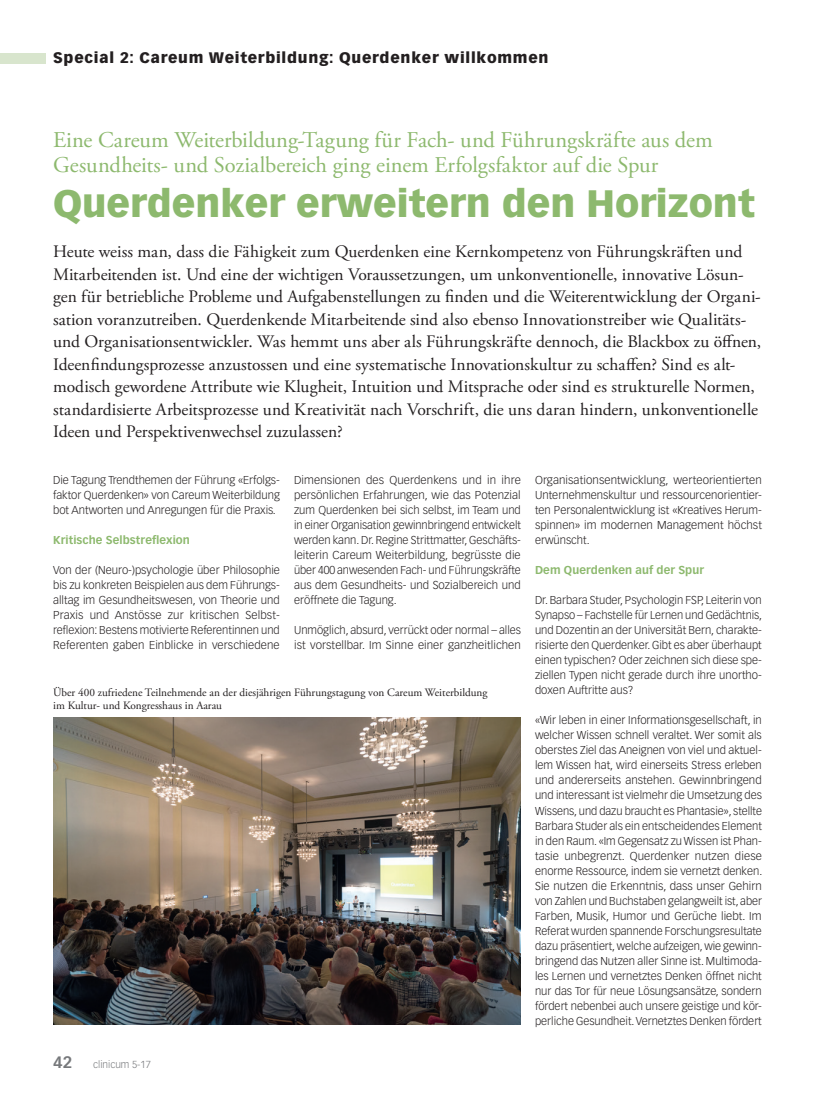
<style>
.page{position:relative;width:815px;height:1099px;background:#fff}
.page>*{position:absolute;margin:0;border:0;box-sizing:border-box;transform-origin:0 0}
.t1{font:900 37.5px "Vectora LT Std";color:#8db96e}
.t2{font:22.5px/25px "Adobe Garamond Pro";color:#8db96e}
.t3{font:17.5px/22.5px "Adobe Garamond Pro";color:#231f20}
.t4{font:900 15px "Vectora LT Std";letter-spacing:.05em;color:#231f20}
.t5{font:300 11.25px/15px "Vectora LT Std";color:#231f20;text-align:justify}
.t6{font:11.25px/13.5px "Adobe Garamond Pro";color:#231f20}
.t7{font:700 11.25px "Vectora LT Std";letter-spacing:.005em;color:#8db96e}
.t8{font:300 10px "Vectora LT Std";color:#76787b}
.s1{font-weight:700;font-size:16.25px}
</style>
<div class="page">
<div style="left:0;top:53px;width:45px;height:10px;background:#d8e5cd"></div>
<img style="left:53px;top:718px;width:468px;height:306px">
<h3 class="t4" style="left:53px;top:49px;width:497px">Special 2: Careum Weiterbildung: Querdenker willkommen</h3>
<h2 class="t2" style="left:53px;top:128px;width:661px">Eine Careum Weiterbildung-Tagung für Fach- und Führungskräfte aus dem<br>Gesundheits- und Sozialbereich ging einem Erfolgsfaktor auf die Spur</h2>
<h1 class="t1" style="left:53px;top:180px;width:703px">Querdenker erweitern den Horizont</h1>
<p class="t3" style="left:53px;top:241px;width:709px">Heute weiss man, dass die Fähigkeit zum Querdenken eine Kernkompetenz von Führungskräften und Mitarbeitenden ist. Und eine der wichtigen Voraussetzungen, um unkonventionelle, innovative Lösun&shy;gen für betriebliche Probleme und Aufgabenstellungen zu finden und die Weiterentwicklung der Organi&shy;sation voranzutreiben. Querdenkende Mitarbeitende sind also ebenso Innovationstreiber wie Qualitäts&shy;und Organisationsentwickler. Was hemmt uns aber als Führungskräfte dennoch, die Blackbox zu öffnen, Ideenfindungsprozesse anzustossen und eine systematische Innovationskultur zu schaffen? Sind es alt&shy;modisch gewordene Attribute wie Klugheit, Intuition und Mitsprache oder sind es strukturelle Normen, standardisierte Arbeitsprozesse und Kreativität nach Vorschrift, die uns daran hindern, unkonventionelle Ideen und Perspektivenwechsel zuzulassen?</p>
<p class="t5" style="left:53px;top:473px;width:228px">Die Tagung Trendthemen der Führung «Erfolgs&shy;faktor Querdenken» von Careum Weiterbildung bot Antworten und Anregungen für die Praxis.</p>
<p class="t7" style="left:53px;top:533px;width:138px">Kritische Selbstreflexion</p>
<p class="t5" style="left:53px;top:563px;width:228px">Von der (Neuro-)psychologie über Philosophie bis zu konkreten Beispielen aus dem Führungs&shy;alltag im Gesundheitswesen, von Theorie und Praxis und Anstösse zur kritischen Selbst&shy;reflexion: Bestens motivierte Referentinnen und Referenten gaben Einblicke in verschiedene</p>
<p class="t5" style="left:294px;top:473px;width:228px">Dimensionen des Querdenkens und in ihre persönlichen Erfahrungen, wie das Potenzial zum Querdenken bei sich selbst, im Team und in einer Organisation gewinnbringend entwickelt werden kann. Dr. Regine Strittmatter, Geschäfts&shy;leiterin Careum Weiterbildung, begrüsste die über 400 anwesenden Fach- und Führungs kräfte aus dem Gesundheits- und Sozialbereich und eröffnete die Tagung.</p>
<p class="t5" style="left:294px;top:623px;width:228px">Unmöglich, absurd, verrückt oder normal – alles ist vorstellbar. Im Sinne einer ganzheitlichen</p>
<p class="t5" style="left:535px;top:473px;width:228px">Organisationsentwicklung, werteorientierten Unternehmenskultur und ressourcenorientier&shy;ten Personalentwicklung ist «Kreatives Herum&shy;spinnen» im modernen Management höchst erwünscht.</p>
<p class="t7" style="left:535px;top:563px;width:170px">Dem Querdenken auf der Spur</p>
<p class="t5" style="left:535px;top:593px;width:229px">Dr. Barbara Studer, Psychologin FSP, Leiterin von Synapso – Fachstelle für Lernen und Gedächtnis, und Dozentin an der Universität Bern, charakte&shy;risierte den Querdenker. Gibt es aber überhaupt einen typischen? Oder zeichnen sich diese spe&shy;ziellen Typen nicht gerade durch ihre unortho&shy;doxen Auftritte aus?</p>
<p class="t5" style="left:535px;top:713px;width:229px">«Wir leben in einer Informationsgesellschaft, in welcher Wissen schnell veraltet. Wer somit als oberstes Ziel das Aneignen von viel und aktuel&shy;lem Wissen hat, wird einerseits Stress erleben und andererseits anstehen. Gewinnbringend und interessant ist vielmehr die Umsetzung des Wissens, und dazu braucht es Phantasie», stellte Barbara Studer als ein entscheidendes Element in den Raum. «Im Gegensatz zu Wissen ist Phan&shy;tasie unbegrenzt. Querdenker nutzen diese enorme Ressource, indem sie vernetzt denken.<br>Sie nutzen die Erkenntnis, dass unser Gehirn von Zahlen und Buchstaben gelangweilt ist, aber Farben, Musik, Humor und Gerüche liebt. Im Referat wurden spannende Forschungsresultate dazu präsentiert, welche aufzeigen, wie gewinn&shy;bringend das Nutzen aller Sinne ist. Multimoda&shy;les Lernen und vernetztes Denken öffnet nicht nur das Tor für neue Lösungsansätze, sondern fördert nebenbei auch unsere geistige und kör&shy;perliche Gesundheit. Vernetztes Denken fördert</p>
<p class="t6" style="left:53px;top:686px;width:436px">Über 400 zufriedene Teilnehmende an der diesjährigen Führungstagung von Careum Weiterbildung im Kultur- und Kongresshaus in Aarau</p>
<p class="t8" style="left:53px;top:1058px;width:99px"><span class="s1">42</span> clinicum 5-17</p>
</div>
